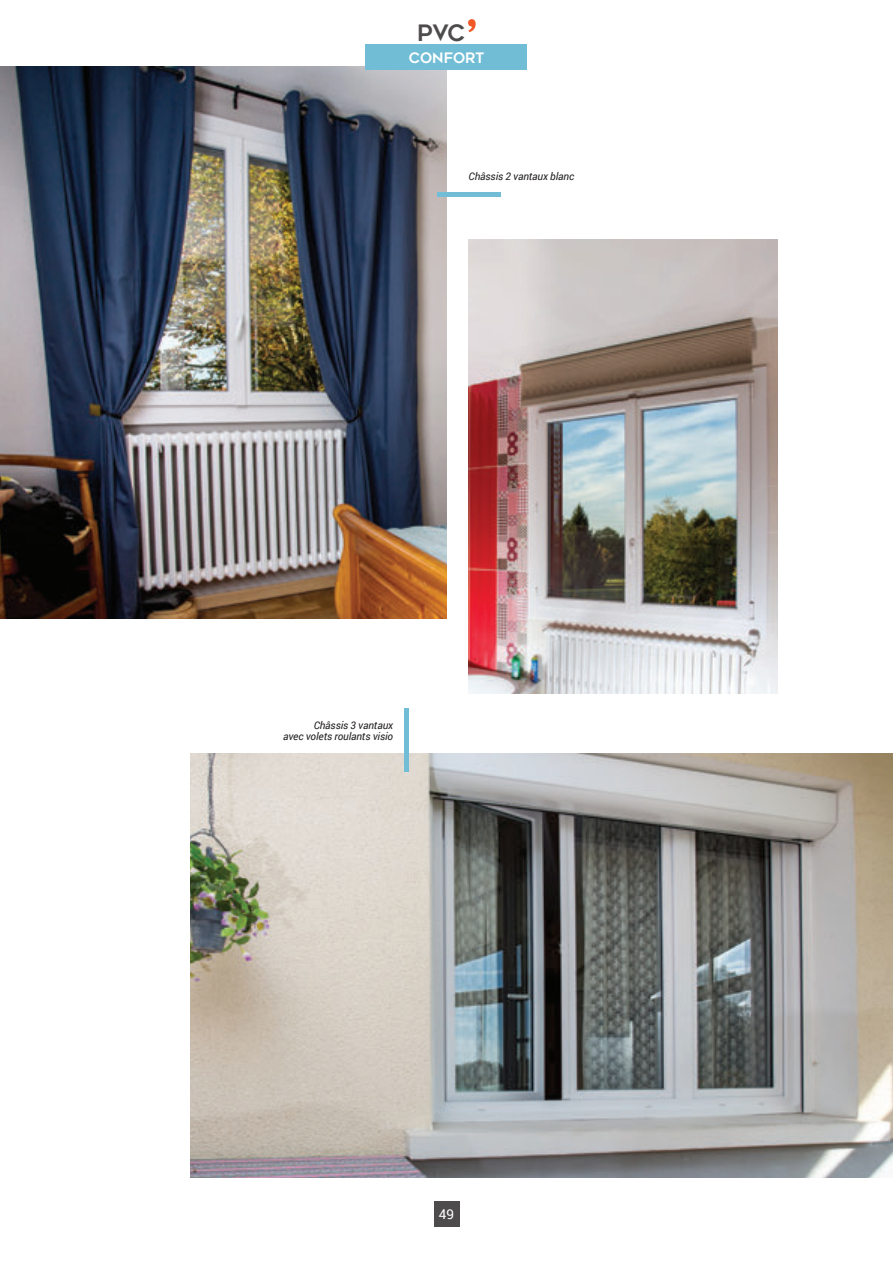
<style>
.page{position:relative;width:893px;height:1263px;background:#fff}
.page>*{position:absolute;margin:0;border:0;box-sizing:border-box;transform-origin:0 0}
.t1{font:22.5px "Geometos";color:#4d4b4b}
.t2{font:14.4px "Geometos";color:#fff}
.t3{font:13.5px "Roboto";color:#fff}
.t4{font:italic 10.5px/10.5px "Roboto";letter-spacing:-.01em;color:#231f20;text-align:right}
</style>
<div class="page">
<img style="left:469px;top:240px;width:309px;height:453px">
<img style="left:0;top:67px;width:446px;height:552px">
<img style="left:190px;top:754px;width:703px;height:424px">
<div style="left:366px;top:45px;width:161px;height:25px;background:#71bdd6"></div>
<hr style="left:437px;top:192px;width:63px;height:4px;background:#71bdd6">
<hr style="left:404px;top:708px;width:4px;height:64px;background:#71bdd6">
<svg style="left:468px;top:19px;width:8px;height:13px"></svg>
<div style="left:434px;top:1201px;width:25px;height:26px;background:#4d4b4b"></div>
<h1 class="t1" style="left:417px;top:20px;width:49px">PVC</h1>
<h2 class="t2" style="left:409px;top:49px;width:77px">CONFORT</h2>
<p class="t4" style="left:469px;top:172px;width:107px">Châssis 2 vantaux blanc</p>
<p class="t4" style="left:283px;top:721px;width:111px">Châssis 3 vantaux<br>avec volets roulants visio</p>
<p class="t3" style="left:439px;top:1208px;width:17px">49</p>
</div>
